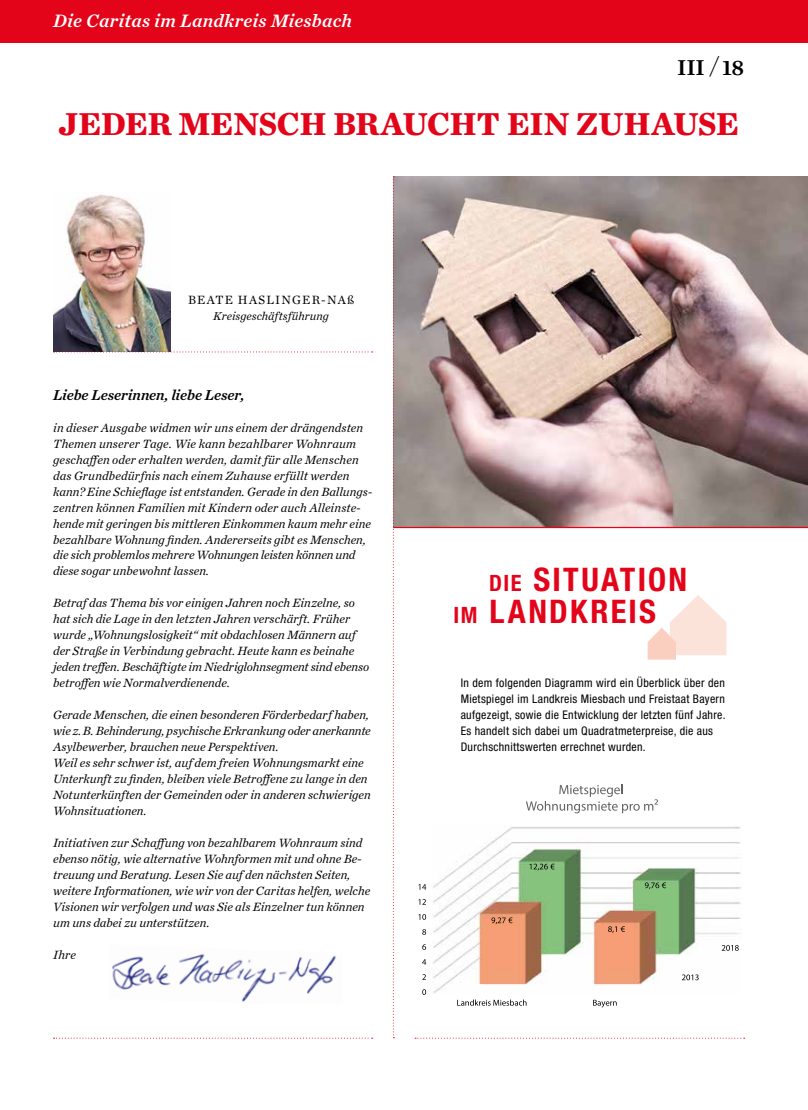
<style>
.page{position:relative;width:808px;height:1110px;background:#fff}
.page>*{position:absolute;margin:0;border:0;box-sizing:border-box;transform-origin:0 0}
.t1{font:700 33.12px "Chronicle Text G1";letter-spacing:-.015em;color:#e3041a}
.t2{font:700 condensed 32.5px/32.5px "Helvetica Neue LT Std";letter-spacing:.07em;color:#e3041a}
.t3{font:22.5px "Chronicle Text G1 Semi";color:#000}
.t4{font:italic 18.75px "Chronicle Text G1 Semi";letter-spacing:.015em;color:#fff}
.t5{font:italic 15px "Chronicle Text G1 Semi";color:#000}
.t6{font:italic 12.5px/16px "Chronicle Text G1";color:#000}
.t7{font:12.5px "Chronicle Text G1";letter-spacing:.1em;color:#000}
.t8{font:condensed 11.88px/16px "Helvetica Neue LT Std";letter-spacing:.025em;color:#000}
.t9{font:italic 11.88px "Chronicle Text G1";letter-spacing:.005em;color:#000}
.s1{font-family:"Chronicle Text G1"}
.s2{font-size:22.5px}
</style>
<div class="page">
<img style="left:394px;top:176px;width:414px;height:350px">
<svg style="left:648px;top:595px;width:78px;height:64px"></svg>
<hr style="left:393px;top:526px;width:415px;height:2px;background:#e3041a">
<img style="left:112px;top:954px;width:224px;height:48px">
<div style="left:0;top:0;width:808px;height:43px;background:#e3041a"></div>
<svg style="left:54px;top:1037px;width:319px;height:1px"></svg>
<img style="left:53px;top:194px;width:117px;height:158px">
<svg style="left:54px;top:351px;width:319px;height:1px"></svg>
<svg style="left:415px;top:1037px;width:330px;height:1px"></svg>
<img style="left:433px;top:827px;width:308px;height:165px">
<svg style="left:682px;top:974px;width:17px;height:5px"></svg>
<svg style="left:722px;top:944px;width:17px;height:6px"></svg>
<svg style="left:422px;top:989px;width:4px;height:5px"></svg>
<svg style="left:422px;top:974px;width:4px;height:5px"></svg>
<svg style="left:422px;top:959px;width:4px;height:5px"></svg>
<svg style="left:422px;top:944px;width:4px;height:5px"></svg>
<svg style="left:422px;top:929px;width:4px;height:5px"></svg>
<svg style="left:418px;top:914px;width:8px;height:5px"></svg>
<svg style="left:418px;top:899px;width:8px;height:5px"></svg>
<svg style="left:418px;top:884px;width:8px;height:5px"></svg>
<svg style="left:457px;top:999px;width:69px;height:6px"></svg>
<svg style="left:593px;top:999px;width:24px;height:8px"></svg>
<svg style="left:491px;top:917px;width:21px;height:6px"></svg>
<svg style="left:608px;top:925px;width:17px;height:7px"></svg>
<svg style="left:530px;top:863px;width:24px;height:7px"></svg>
<svg style="left:645px;top:882px;width:21px;height:6px"></svg>
<svg style="left:526px;top:784px;width:132px;height:29px"></svg>
<svg style="left:393px;top:176px;width:1px;height:860px"></svg>
<h3 class="t4" style="left:53px;top:6px;width:300px">Die Caritas im Landkreis Miesbach</h3>
<h3 class="t3" style="left:677px;top:50px;width:69px">III <span class="s1">/</span> 18</h3>
<h1 class="t1" style="left:58px;top:97px;width:682px">JEDER MENSCH BRAUCHT EIN ZUHAUSE</h1>
<p class="t7" style="left:188px;top:290px;width:168px">BEATE HASLINGER-NAß</p>
<p class="t9" style="left:213px;top:307px;width:117px">Kreisgeschäftsführung</p>
<p class="t5" style="left:53px;top:383px;width:193px">Liebe Leserinnen, liebe Leser,</p>
<p class="t6" style="left:53px;top:418px;width:320px">in dieser Ausgabe widmen wir uns einem der drängendsten Themen unserer Tage. Wie kann bezahlbarer Wohnraum geschaffen oder erhalten werden, damit für alle Menschen das Grundbedürfnis nach einem Zuhause erfüllt werden kann? Eine Schieflage ist entstanden. Gerade in den Ballungs&shy;zentren können Familien mit Kindern oder auch Alleinste&shy;hende mit geringen bis mittleren Einkommen kaum mehr eine bezahlbare Wohnung finden. Andererseits gibt es Menschen, die sich problemlos mehrere Wohnungen leisten können und diese sogar unbewohnt lassen.</p>
<p class="t6" style="left:53px;top:594px;width:318px">Betraf das Thema bis vor einigen Jahren noch Einzelne, so hat sich die Lage in den letzten Jahren verschärft. Früher wurde „Wohnungslosigkeit“ mit obdachlosen Männern auf der Straße in Verbindung gebracht. Heute kann es beinahe jeden treffen. Beschäftigte im Niedriglohnsegment sind ebenso betroffen wie Normalverdienende.</p>
<p class="t6" style="left:53px;top:706px;width:319px">Gerade Menschen, die einen besonderen Förderbedarf haben, wie z. B. Behinderung, psychische Erkrankung oder anerkannte Asylbewerber, brauchen neue Perspektiven.<br>Weil es sehr schwer ist, auf dem freien Wohnungsmarkt eine Unterkunft zu finden, bleiben viele Betroffene zu lange in den Notunterkünften der Gemeinden oder in anderen schwierigen Wohnsituationen.</p>
<p class="t6" style="left:53px;top:833px;width:318px">Initiativen zur Schaffung von bezahlbarem Wohnraum sind ebenso nötig, wie alternative Wohnformen mit und ohne Be&shy;treuung und Beratung. Lesen Sie auf den nächsten Seiten, weitere Informationen, wie wir von der Caritas helfen, welche Visionen wir verfolgen und was Sie als Einzelner tun können um uns dabei zu unterstützen.</p>
<p class="t6" style="left:53px;top:945px;width:24px">Ihre</p>
<h2 class="t2" style="left:454px;top:562px;width:235px;text-indent:35px"><span class="s2">DIE</span> SITUATION<br><span class="s2">IM</span> LANDKREIS</h2>
<p class="t8" style="left:461px;top:674px;width:266px">In dem folgenden Diagramm wird ein Überblick über den Mietspiegel im Landkreis Miesbach und Freistaat Bayern aufgezeigt, sowie die Entwicklung der letzten fünf Jahre.<br>Es handelt sich dabei um Quadratmeterpreise, die aus Durchschnittswerten errechnet wurden.</p>
</div>
